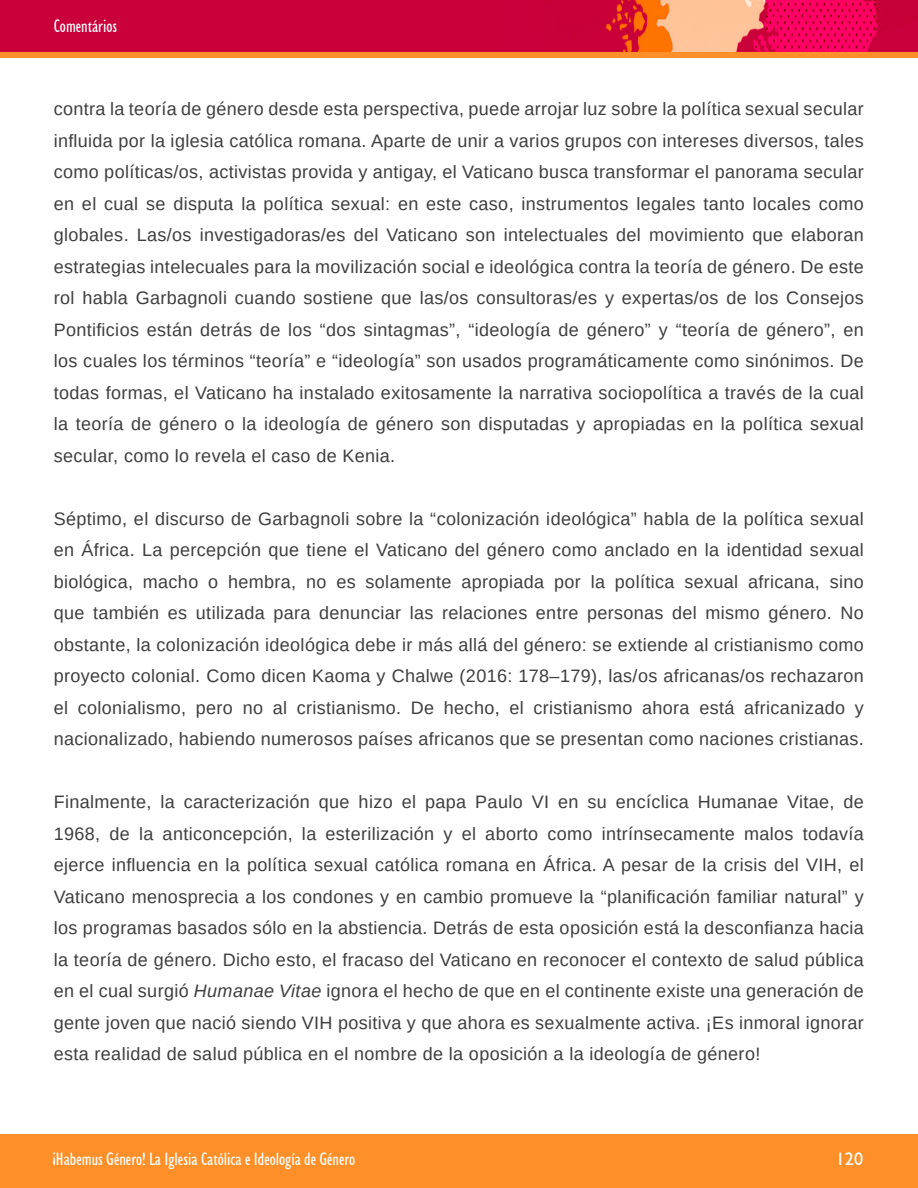
<style>
.page{position:relative;width:918px;height:1188px;background:#fff}
.page>*{position:absolute;margin:0;border:0;box-sizing:border-box;transform-origin:0 0}
.t1{font:18px/31.5px "Liberation Sans";letter-spacing:.02em;color:#3e3e3f;text-align:justify}
.t2{font:condensed 18px "Humanist 521 BT";color:#fff}
.t3{font:18px "Humanist 521 BT";color:#fff}
.s1{font-style:italic}
</style>
<div class="page">
<div style="left:0;top:0;width:918px;height:54px;background:#ca003a"></div>
<img style="left:508px;top:0;width:410px;height:53px">
<div style="left:0;top:53px;width:918px;height:5px;background:#ff9029"></div>
<div style="left:0;top:1134px;width:918px;height:54px;background:#ff9029"></div>
<p class="t2" style="left:54px;top:16px;width:65px">Comentários</p>
<p class="t1" style="left:54px;top:93px;width:812px">contra la teoría de género desde esta perspectiva, puede arrojar luz sobre la política sexual secular influida por la iglesia católica romana. Aparte de unir a varios grupos con intereses diversos, tales como políticas/os, activistas provida y antigay, el Vaticano busca transformar el panorama secular en el cual se disputa la política sexual: en este caso, instrumentos legales tanto locales como globales. Las/os investigadoras/es del Vaticano son intelectuales del movimiento que elaboran estrategias intelecuales para la movilización social e ideológica contra la teoría de género. De este rol habla Garbagnoli cuando sostiene que las/os consultoras/es y expertas/os de los Consejos Pontificios están detrás de los “dos sintagmas”, “ideología de género” y “teoría de género”, en los cuales los términos “teoría” e “ideología” son usados programáticamente como sinónimos. De todas formas, el Vaticano ha instalado exitosamente la narrativa sociopolítica a través de la cual la teoría de género o la ideología de género son disputadas y apropiadas en la política sexual secular, como lo revela el caso de Kenia.</p>
<p class="t1" style="left:54px;top:503px;width:812px">Séptimo, el discurso de Garbagnoli sobre la “colonización ideológica” habla de la política sexual en África. La percepción que tiene el Vaticano del género como anclado en la identidad sexual biológica, macho o hembra, no es solamente apropiada por la política sexual africana, sino que también es utilizada para denunciar las relaciones entre personas del mismo género. No obstante, la colonización ideológica debe ir más allá del género: se extiende al cristianismo como proyecto colonial. Como dicen Kaoma y Chalwe (2016: 178–179), las/os africanas/os rechazaron el colonialismo, pero no al cristianismo. De hecho, el cristianismo ahora está africanizado y nacionalizado, habiendo numerosos países africanos que se presentan como naciones cristianas.</p>
<p class="t1" style="left:54px;top:786px;width:812px">Finalmente, la caracterización que hizo el papa Paulo VI en su encíclica Humanae Vitae, de 1968, de la anticoncepción, la esterilización y el aborto como intrínsecamente malos todavía ejerce influencia en la política sexual católica romana en África. A pesar de la crisis del VIH, el Vaticano menosprecia a los condones y en cambio promueve la “planificación familiar natural” y los programas basados sólo en la abstiencia. Detrás de esta oposición está la desconfianza hacia la teoría de género. Dicho esto, el fracaso del Vaticano en reconocer el contexto de salud pública en el cual surgió <span class="s1">Humanae Vitae</span> ignora el hecho de que en el continente existe una generación de gente joven que nació siendo VIH positiva y que ahora es sexualmente activa. ¡Es inmoral ignorar esta realidad de salud pública en el nombre de la oposición a la ideología de género!</p>
<p class="t2" style="left:52px;top:1149px;width:304px">¡Habemus Género! La Iglesia Católica e Ideología de Género</p>
<p class="t3" style="left:836px;top:1148px;width:29px">120</p>
</div>
